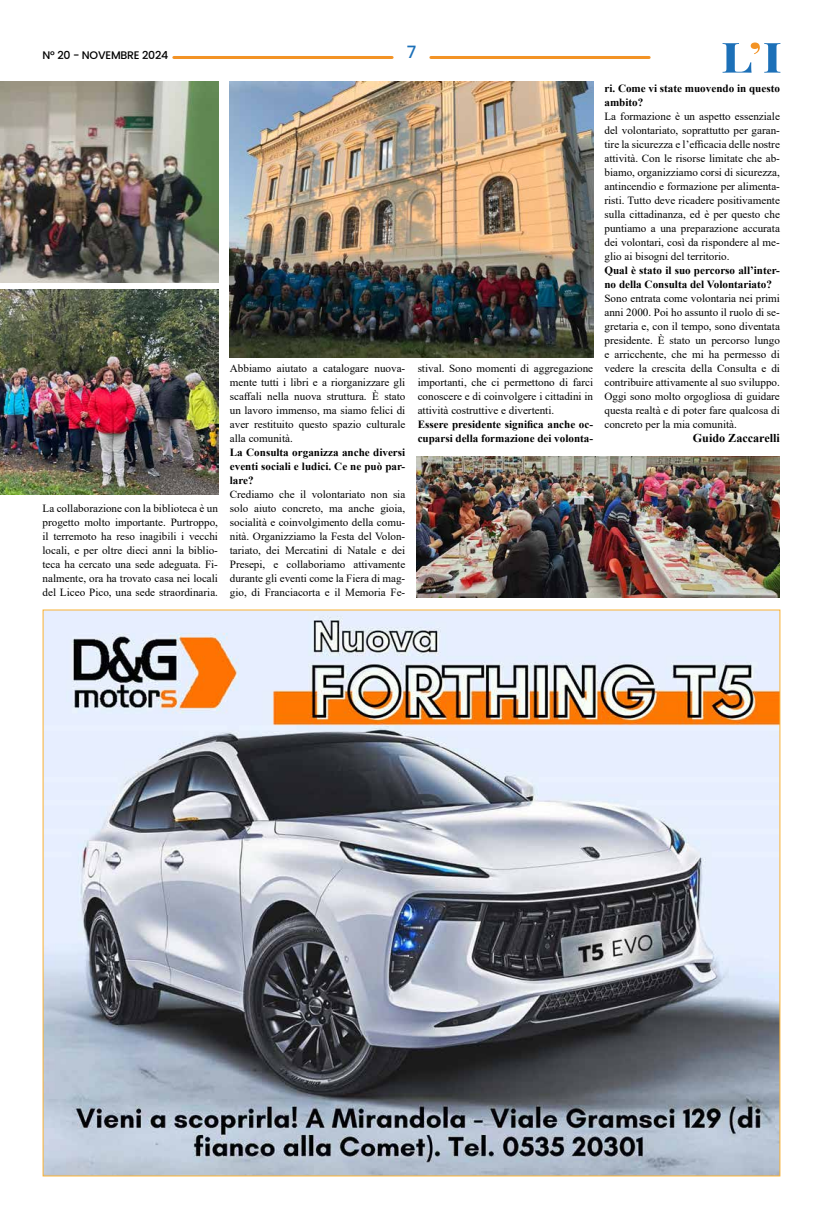
<style>
.page{position:relative;width:823px;height:1219px;background:#fff}
.page>*{position:absolute;margin:0;border:0;box-sizing:border-box;transform-origin:0 0}
.t1{font:500 17px "Poppins";color:#1c70b8}
.t2{font:700 12px "Times New Roman";color:#000}
.t3{font:11px/14px "Times New Roman";color:#000;text-align:justify}
.t4{font:700 11px/14px "Times New Roman";color:#000}
.t5{font:500 11px "Poppins";letter-spacing:-.02em;color:#000}
</style>
<div class="page">
<svg style="left:722px;top:43px;width:58px;height:30px"></svg>
<hr style="left:174px;top:56px;width:218px;height:3px;background:#f39325">
<hr style="left:430px;top:56px;width:218px;height:3px;background:#f39325">
<img style="left:45px;top:611px;width:733px;height:563px">
<img style="left:0;top:82px;width:218px;height:200px">
<img style="left:229px;top:82px;width:363px;height:275px">
<img style="left:0;top:289px;width:219px;height:206px">
<img style="left:416px;top:456px;width:363px;height:142px">
<p class="t5" style="left:43px;top:49px;width:127px">N° 20 - NOVEMBRE 2024</p>
<h1 class="t1" style="left:406px;top:43px;width:11px">7</h1>
<p class="t3" style="left:43px;top:501px;width:177px">La collaborazione con la biblioteca è un progetto molto importante. Purtroppo, il terremoto ha reso inagibili i vecchi locali, e per oltre dieci anni la biblio&shy;teca ha cercato una sede adeguata. Fi&shy;nalmente, ora ha trovato casa nei locali del Liceo Pico, una sede straordinaria.</p>
<p class="t3" style="left:230px;top:361px;width:177px">Abbiamo aiutato a catalogare nuova&shy;mente tutti i libri e a riorganizzare gli scaffali nella nuova struttura. È stato un lavoro immenso, ma siamo felici di aver restituito questo spazio culturale alla comunità.</p>
<p class="t4" style="left:230px;top:445px;width:177px;text-align:justify">La Consulta organizza anche diversi eventi sociali e ludici. Ce ne può par&shy;lare?</p>
<p class="t3" style="left:230px;top:487px;width:177px">Crediamo che il volontariato non sia solo aiuto concreto, ma anche gioia, socialità e coinvolgimento della comu&shy;nità. Organizziamo la Festa del Volon&shy;tariato, dei Mercatini di Natale e dei Presepi, e collaboriamo attivamente durante gli eventi come la Fiera di mag&shy;gio, di Franciacorta e il Memoria Fe-</p>
<p class="t3" style="left:417px;top:361px;width:177px">stival. Sono momenti di aggregazione importanti, che ci permettono di farci conoscere e di coinvolgere i cittadini in attività costruttive e divertenti.</p>
<p class="t4" style="left:417px;top:417px;width:177px">Essere presidente significa anche oc&shy;cuparsi della formazione dei volonta-</p>
<p class="t4" style="left:604px;top:81px;width:177px">ri. Come vi state muovendo in questo ambito?</p>
<p class="t3" style="left:604px;top:109px;width:177px">La formazione è un aspetto essenziale del volontariato, soprattutto per garan&shy;tire la sicurezza e l’efficacia delle nostre attività. Con le risorse limitate che ab&shy;biamo, organizziamo corsi di sicurezza, antincendio e formazione per alimenta&shy;risti. Tutto deve ricadere positivamente sulla cittadinanza, ed è per questo che puntiamo a una preparazione accurata dei volontari, così da rispondere al me&shy;glio ai bisogni del territorio.</p>
<p class="t4" style="left:604px;top:263px;width:177px">Qual è stato il suo percorso all’inter&shy;no della Consulta del Volontariato?</p>
<p class="t3" style="left:604px;top:291px;width:177px">Sono entrata come volontaria nei primi anni 2000. Poi ho assunto il ruolo di se&shy;gretaria e, con il tempo, sono diventata presidente. È stato un percorso lungo e arricchente, che mi ha permesso di vedere la crescita della Consulta e di contribuire attivamente al suo sviluppo.<br>Oggi sono molto orgogliosa di guidare questa realtà e di poter fare qualcosa di concreto per la mia comunità.</p>
<p class="t2" style="left:692px;top:429px;width:88px">Guido Zaccarelli</p>
</div>
